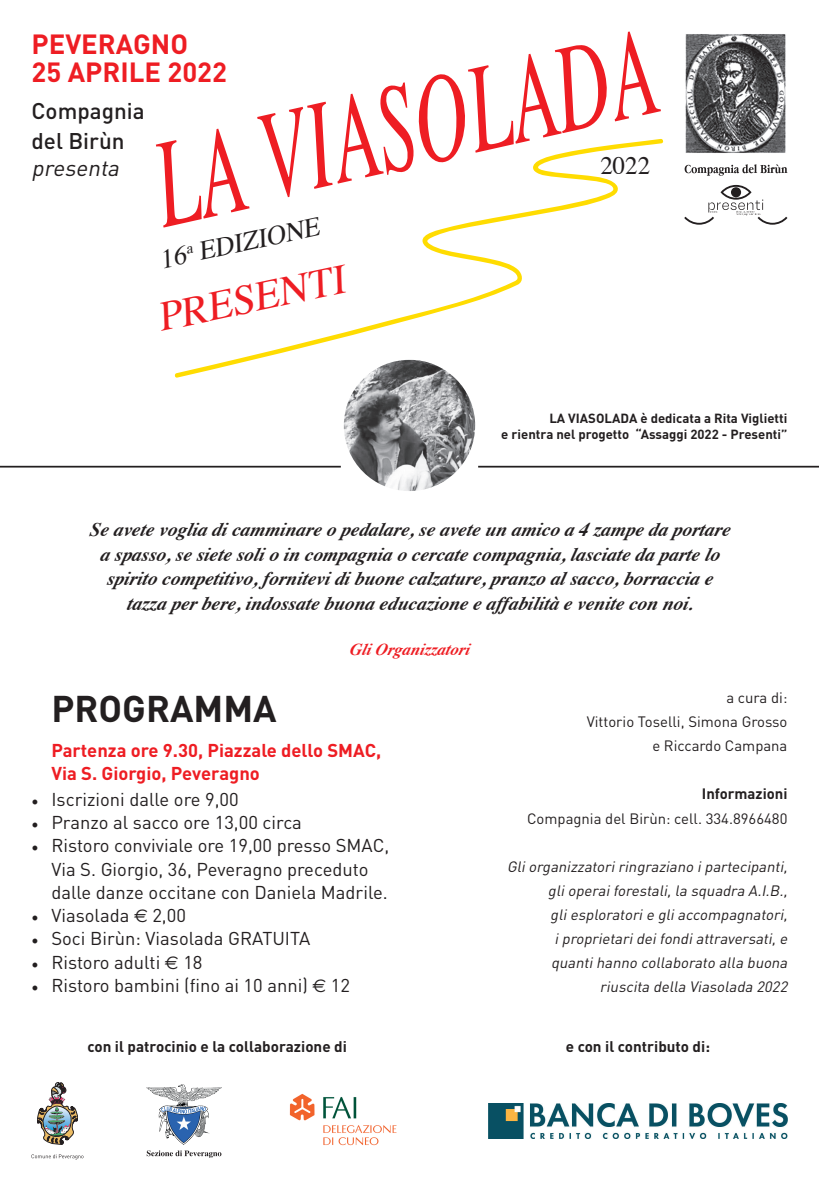
<style>
.page{position:relative;width:819px;height:1191px;background:#fff}
.page>*{position:absolute;margin:0;border:0;box-sizing:border-box;transform-origin:0 0}
.t1{font:italic 40.95px "Times";color:#ee1d23}
.t2{font:700 36.75px "DIN";color:#231f20}
.t3{font:700 27.47px/27.4px "DIN";color:#ee1d23}
.t4{font:italic 26.51px "Times";color:#231f20}
.t5{font:24.94px "Times";color:#231f20}
.t6{font:500 22.4px/29.9px "DIN";color:#231f20}
.t7{font:italic 22.4px "DIN Regular Alternate";color:#231f20}
.t8{font:italic 700 19.25px/24.5px "Times";color:#231f20;text-align:center}
.t9{font:18.38px/23.3px "DIN";color:#231f20}
.t10{font:700 18.38px/23.3px "DIN";color:#ee1d23}
.t11{font:italic 700 16.62px "Times";color:#ee1d23}
.t12{font:700 15.22px "DIN";color:#231f20}
.t13{font:italic 14.88px/24.1px "DIN";color:#231f20;text-align:right}
.t14{font:14.88px/24.1px "DIN";color:#231f20;text-align:right}
.t15{font:700 14.88px "DIN";color:#231f20}
.t16{font:700 13.12px/15.8px "DIN";color:#231f20;text-align:right}
.s1{font-family:"Minion Pro"}
.s2{font-family:"Euro Sans"}
</style>
<div class="page">
<svg style="left:174px;top:139px;width:489px;height:238px"></svg>
<svg style="left:156px;top:129px;width:93px;height:98px"></svg>
<svg style="left:257px;top:45px;width:350px;height:152px"></svg>
<svg style="left:614px;top:32px;width:47px;height:89px"></svg>
<img style="left:344px;top:360px;width:131px;height:131px;border-radius:66px">
<hr style="left:0;top:466px;width:341px;height:1px;background:#231f20">
<hr style="left:478px;top:466px;width:341px;height:1px;background:#231f20">
<img style="left:488px;top:1103px;width:299px;height:35px">
<img style="left:685px;top:34px;width:101px;height:119px">
<svg style="left:684px;top:164px;width:103px;height:12px"></svg>
<svg style="left:684px;top:185px;width:103px;height:40px"></svg>
<svg style="left:147px;top:1150px;width:74px;height:7px"></svg>
<img style="left:147px;top:1084px;width:74px;height:60px">
<svg style="left:37px;top:1082px;width:41px;height:62px"></svg>
<svg style="left:32px;top:1154px;width:51px;height:5px"></svg>
<img style="left:289px;top:1093px;width:108px;height:53px">
<h3 class="t3" style="left:32px;top:29px;width:197px">PEVERAGNO<br>25 APRILE 2022</h3>
<p class="t6" style="left:32px;top:95px;width:115px">Compagnia del Birùn</p>
<p class="t7" style="left:32px;top:154px;width:94px">presenta</p>
<h3 class="t4" style="left:154px;top:235px;width:164px;rotate:-12deg">16<sup>a</sup> EDIZIONE</h3>
<h1 class="t1" style="left:150px;top:280px;width:191px;rotate:-12deg">PRESENTI</h1>
<p class="t5" style="left:600px;top:142px;width:51px">2022</p>
<p class="t16" style="left:501px;top:410px;width:287px">LA VIASOLADA è dedicata a Rita Viglietti<br>e rientra nel progetto “Assaggi 2022 - Presenti”</p>
<p class="t8" style="left:89px;top:516px;width:648px">Seavetevogliadicamminareopedalare,seaveteunamicoa4zampedaportare aspasso,sesietesolioincompagniaocercatecompagnia,lasciatedapartelo spiritocompetitivo,fornitevidibuonecalzature,pranzoalsacco,borracciae tazzaperbere,indossatebuonaeducazioneeaffabilitàeveniteconnoi.</p>
<p class="t11" style="left:349px;top:634px;width:126px">GliOrganizzatori</p>
<h2 class="t2" style="left:51px;top:684px;width:227px">PROGRAMMA</h2>
<p class="t10" style="left:51px;top:737px;width:331px">Partenza ore 9.30, Piazzale dello SMAC,<br>Via S. Giorgio, Peveragno</p>
<p class="t9" style="left:31px;top:787px;width:209px"><span class="s1">•</span> Iscrizioni dalle ore 9,00</p>
<p class="t9" style="left:31px;top:810px;width:272px"><span class="s1">•</span> Pranzo al sacco ore 13,00 circa</p>
<p class="t9" style="left:51px;top:833px;width:339px;text-indent:-20px"><span class="s1">•</span> Ristoro conviviale ore 19,00 presso SMAC,<br>Via S. Giorgio, 36, Peveragno preceduto dalle danze occitane con Daniela Madrile.</p>
<p class="t9" style="left:31px;top:903px;width:156px"><span class="s1">•</span> Viasolada <span class="s2">€</span> 2,00</p>
<p class="t9" style="left:31px;top:926px;width:280px"><span class="s1">•</span> Soci Birùn: Viasolada GRATUITA</p>
<p class="t9" style="left:31px;top:950px;width:172px"><span class="s1">•</span> Ristoro adulti <span class="s2">€</span> 18</p>
<p class="t9" style="left:31px;top:973px;width:320px"><span class="s1">•</span> Ristoro bambini (fino ai 10 anni) <span class="s2">€</span> 12</p>
<p class="t14" style="left:586px;top:685px;width:202px">a cura di:<br>Vittorio Toselli, Simona Grosso e Riccardo Campana</p>
<p class="t15" style="left:701px;top:784px;width:87px">Informazioni</p>
<p class="t14" style="left:527px;top:806px;width:262px">Compagnia del Birùn: cell. 334.8966480</p>
<p class="t13" style="left:507px;top:854px;width:285px">Gliorganizzatoriringraziano ipartecipanti, glioperaiforestali,la squadra A.I.B., gliesploratorie gliaccompagnatori, iproprietarideifondiattraversati,e quantihanno collaborato alla buona riuscita della Viasolada 2022</p>
<p class="t12" style="left:87px;top:1036px;width:261px">con il patrocinio e la collaborazione di</p>
<p class="t12" style="left:565px;top:1036px;width:146px">e con il contributo di:</p>
</div>
